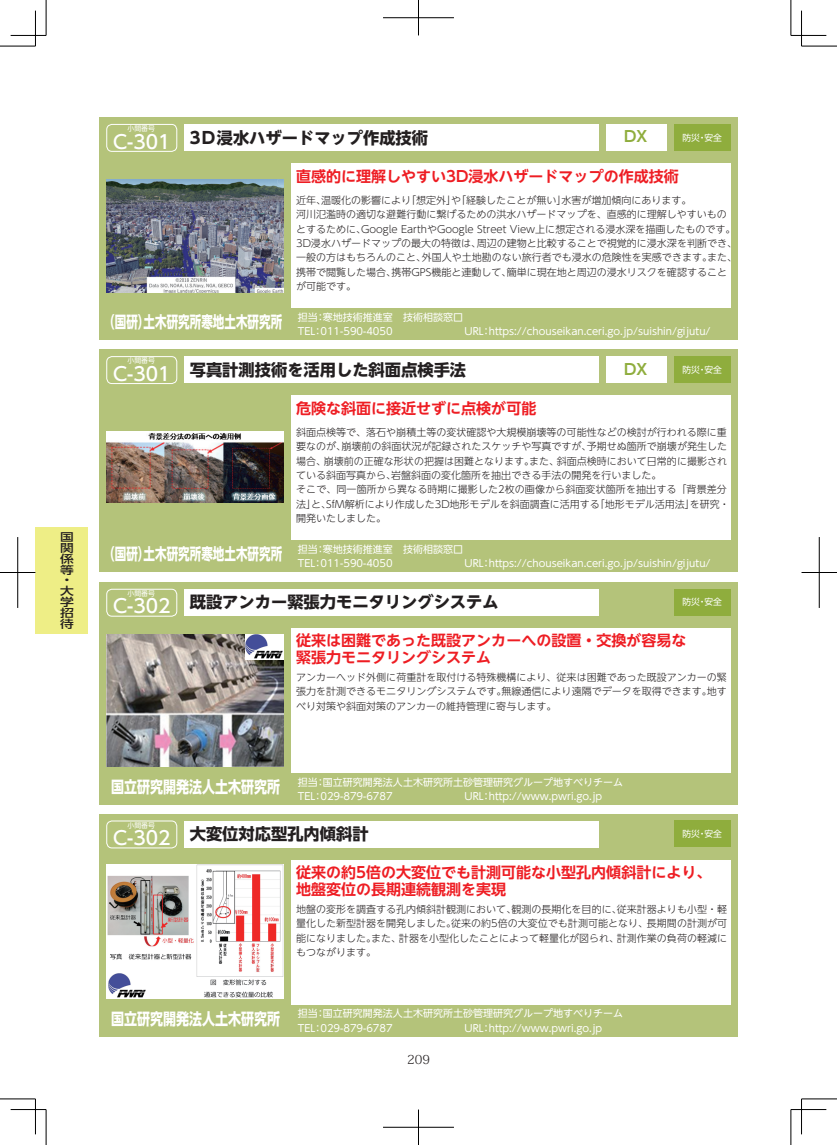
<style>
.page{position:relative;width:837px;height:1145px;background:#fff}
.page>*{position:absolute;margin:0;border:0;box-sizing:border-box;transform-origin:0 0}
.t1{font:700 16.25px "UD Shin Go NT Pro";color:#231f20}
.t2{font:700 16.25px "UD Shin Go NT Pro";color:#fff;scale:.71 1}
.t3{font:700 15px/16.9px "UD Shin Go NT Pro De";color:#ee1d23}
.t4{font:700 15px "UD Shin Go NT Pro De";color:#8fad3d}
.t5{font:300 12.5px "Koz Min Pro";color:#231f20}
.t6{font:500 11px/10.9px "UD Shin Go Pro";color:#231f20;scale:1.25 1}
.t7{font:300 10px/14.4px "UD Shin Go NT Pro";color:#231f20}
.t8{font:10px "UD Shin Go NT Pro";color:#fff}
.t9{font:8.75px "UD Shin Go NT Pro";color:#fff}
.t10{font:6.88px "UD Shin Go NT Pro";color:#fff}
.s1{font-weight:500;font-size:18.75px;color:#fff}
.s2{font-weight:700;font-size:16.25px}
</style>
<div class="page">
<div style="left:99px;top:117px;width:638px;height:223px;background:#b4c37a"></div>
<div style="left:106px;top:124px;width:71px;height:28px;border:1px solid #fff;border-radius:5px"></div>
<div style="left:673px;top:124px;width:57px;height:27px;background:#8fad3d"></div>
<div style="left:291px;top:163px;width:439px;height:145px;background:#fff"></div>
<div style="left:184px;top:124px;width:415px;height:27px;background:#fff"></div>
<div style="left:606px;top:124px;width:60px;height:27px;background:#fff"></div>
<img style="left:106px;top:179px;width:177px;height:114px">
<div style="left:99px;top:813px;width:638px;height:223px;background:#b4c37a"></div>
<div style="left:106px;top:820px;width:71px;height:28px;border:1px solid #fff;border-radius:5px"></div>
<div style="left:673px;top:820px;width:57px;height:27px;background:#8fad3d"></div>
<div style="left:291px;top:859px;width:439px;height:145px;background:#fff"></div>
<div style="left:184px;top:820px;width:415px;height:27px;background:#fff"></div>
<img style="left:106px;top:865px;width:177px;height:134px">
<img style="left:108px;top:973px;width:38px;height:25px">
<div style="left:99px;top:582px;width:638px;height:223px;background:#b4c37a"></div>
<div style="left:106px;top:589px;width:71px;height:27px;border:1px solid #fff;border-radius:5px"></div>
<div style="left:673px;top:589px;width:57px;height:26px;background:#8fad3d"></div>
<div style="left:291px;top:628px;width:439px;height:145px;background:#fff"></div>
<div style="left:184px;top:589px;width:415px;height:26px;background:#fff"></div>
<img style="left:106px;top:634px;width:177px;height:133px">
<img style="left:245px;top:635px;width:38px;height:24px">
<div style="left:99px;top:349px;width:638px;height:223px;background:#b4c37a"></div>
<div style="left:106px;top:356px;width:71px;height:28px;border:1px solid #fff;border-radius:5px"></div>
<div style="left:673px;top:356px;width:57px;height:27px;background:#8fad3d"></div>
<div style="left:291px;top:395px;width:439px;height:145px;background:#fff"></div>
<div style="left:184px;top:356px;width:415px;height:27px;background:#fff"></div>
<div style="left:606px;top:356px;width:60px;height:27px;background:#fff"></div>
<img style="left:106px;top:431px;width:177px;height:71px">
<div style="left:35px;top:527px;width:53px;height:106px;background:#eeee86"></div>
<hr style="left:0;top:46px;width:35px;height:1px;background:#000">
<hr style="left:801px;top:46px;width:35px;height:1px;background:#000">
<hr style="left:0;top:1098px;width:35px;height:1px;background:#000">
<hr style="left:801px;top:1098px;width:35px;height:1px;background:#000">
<hr style="left:46px;top:0;width:1px;height:35px;background:#000">
<hr style="left:46px;top:1109px;width:1px;height:35px;background:#000">
<hr style="left:790px;top:0;width:1px;height:35px;background:#000">
<hr style="left:790px;top:1109px;width:1px;height:35px;background:#000">
<hr style="left:11px;top:35px;width:35px;height:1px;background:#000">
<hr style="left:790px;top:35px;width:36px;height:1px;background:#000">
<hr style="left:11px;top:1109px;width:35px;height:1px;background:#000">
<hr style="left:790px;top:1109px;width:36px;height:1px;background:#000">
<hr style="left:35px;top:11px;width:1px;height:35px;background:#000">
<hr style="left:35px;top:1098px;width:1px;height:36px;background:#000">
<hr style="left:801px;top:11px;width:1px;height:35px;background:#000">
<hr style="left:801px;top:1098px;width:1px;height:36px;background:#000">
<hr style="left:383px;top:18px;width:71px;height:1px;background:#000">
<hr style="left:418px;top:0;width:1px;height:35px;background:#000">
<hr style="left:383px;top:1127px;width:71px;height:1px;background:#000">
<hr style="left:418px;top:1109px;width:1px;height:35px;background:#000">
<hr style="left:0;top:572px;width:35px;height:1px;background:#000">
<hr style="left:18px;top:537px;width:1px;height:71px;background:#000">
<hr style="left:801px;top:572px;width:35px;height:1px;background:#000">
<hr style="left:818px;top:537px;width:1px;height:71px;background:#000">
<p class="t6" style="left:60px;top:531px;width:12px">国関係等・大学招待</p>
<p class="t10" style="left:127px;top:123px;width:29px">小間番号</p>
<h1 class="t1" style="left:113px;top:124px;width:316px"><span class="s1">C-301</span> 3Ｄ浸水ハザードマップ作成技術</h1>
<h2 class="t4" style="left:623px;top:125px;width:25px">DX</h2>
<p class="t9" style="left:682px;top:130px;width:41px">防災・安全</p>
<h2 class="t3" style="left:296px;top:167px;width:384px">直感的に理解しやすい3D浸水ハザードマップの作成技術</h2>
<h1 class="t2" style="left:103px;top:308px;width:253px">（国研）土木研究所寒地土木研究所</h1>
<p class="t7" style="left:296px;top:192px;width:442px">近年、温暖化の影響により｢想定外｣や｢経験したことが無い｣水害が増加傾向にあります。<br>河川氾濫時の適切な避難行動に繋げるための洪水ハザードマップを、直感的に理解しやすいものとするために、Google EarthやGoogle Street View上に想定される浸水深を描画したものです。3D浸水ハザードマップの最大の特徴は、周辺の建物と比較することで視覚的に浸水深を判断でき、一般の方はもちろんのこと、外国人や土地勘のない旅行者でも浸水の危険性を実感できます。また、携帯で閲覧した場合、携帯GPS機能と連動して、簡単に現在地と周辺の浸水リスクを確認することが可能です。</p>
<p class="t8" style="left:298px;top:309px;width:166px">担当：寒地技術推進室　技術相談窓口</p>
<p class="t8" style="left:298px;top:323px;width:96px">TEL：011-590-4050</p>
<p class="t8" style="left:464px;top:323px;width:247px">URL：https://chouseikan.ceri.go.jp/suishin/gijutu/</p>
<p class="t10" style="left:127px;top:355px;width:29px">小間番号</p>
<h1 class="t1" style="left:113px;top:356px;width:354px"><span class="s1">C-301</span> 写真計測技術を活用した斜面点検手法</h1>
<h2 class="t3" style="left:296px;top:399px;width:241px">危険な斜面に接近せずに点検が可能</h2>
<h2 class="t4" style="left:623px;top:357px;width:25px">DX</h2>
<p class="t9" style="left:682px;top:362px;width:41px">防災・安全</p>
<h1 class="t2" style="left:103px;top:541px;width:253px">（国研）土木研究所寒地土木研究所</h1>
<p class="t7" style="left:296px;top:424px;width:435px">斜面点検等で、落石や崩積土等の変状確認や大規模崩壊等の可能性などの検討が行われる際に重要なのが、崩壊前の斜面状況が記録されたスケッチや写真ですが、予期せぬ箇所で崩壊が発生した場合、崩壊前の正確な形状の把握は困難となります。また、斜面点検時において日常的に撮影されている斜面写真から、岩盤斜面の変化箇所を抽出できる手法の開発を行いました。<br>そこで、同一箇所から異なる時期に撮影した2枚の画像から斜面変状箇所を抽出する「背景差分法」と、SfM解析により作成した3D地形モデルを斜面調査に活用する「地形モデル活用法」を研究・開発いたしました。</p>
<p class="t8" style="left:298px;top:541px;width:166px">担当：寒地技術推進室　技術相談窓口</p>
<p class="t8" style="left:298px;top:555px;width:96px">TEL：011-590-4050</p>
<p class="t8" style="left:464px;top:555px;width:247px">URL：https://chouseikan.ceri.go.jp/suishin/gijutu/</p>
<p class="t10" style="left:127px;top:588px;width:29px">小間番号</p>
<h1 class="t1" style="left:113px;top:589px;width:387px"><span class="s1">C-302</span> 既設アンカー緊張力モニタリングシステム</h1>
<p class="t9" style="left:682px;top:595px;width:41px">防災・安全</p>
<h2 class="t3" style="left:296px;top:632px;width:391px">従来は困難であった既設アンカーへの設置・交換が容易な緊張力モニタリングシステム</h2>
<p class="t7" style="left:296px;top:669px;width:432px;text-align:justify">アンカーヘッド外側に荷重計を取付ける特殊機構により、従来は困難であった既設アンカーの緊張力を計測できるモニタリングシステムです。無線通信により遠隔でデータを取得できます。地すべり対策や斜面対策のアンカーの維持管理に寄与します。</p>
<p class="t8" style="left:111px;top:773px;width:513px"><span class="s2">国立研究開発法人土木研究所</span> 担当：国立研究開発法人土木研究所土砂管理研究グループ地すべりチーム</p>
<p class="t8" style="left:298px;top:788px;width:96px">TEL：029-879-6787</p>
<p class="t8" style="left:464px;top:788px;width:139px">URL：http://www.pwri.go.jp</p>
<p class="t10" style="left:127px;top:819px;width:29px">小間番号</p>
<h1 class="t1" style="left:113px;top:820px;width:257px"><span class="s1">C-302</span> 大変位対応型孔内傾斜計</h1>
<p class="t9" style="left:682px;top:826px;width:41px">防災・安全</p>
<h2 class="t3" style="left:296px;top:863px;width:416px">従来の約5倍の大変位でも計測可能な小型孔内傾斜計により、地盤変位の長期連続観測を実現</h2>
<p class="t7" style="left:296px;top:901px;width:432px;text-align:justify">地盤の変形を調査する孔内傾斜計観測において、観測の長期化を目的に、従来計器よりも小型・軽量化した新型計器を開発しました。従来の約5倍の大変位でも計測可能となり、長期間の計測が可能になりました。また、計器を小型化したことによって軽量化が図られ、計測作業の負荷の軽減にもつながります。</p>
<p class="t8" style="left:111px;top:1005px;width:513px"><span class="s2">国立研究開発法人土木研究所</span> 担当：国立研究開発法人土木研究所土砂管理研究グループ地すべりチーム</p>
<p class="t8" style="left:298px;top:1019px;width:96px">TEL：029-879-6787</p>
<p class="t8" style="left:464px;top:1019px;width:139px">URL：http://www.pwri.go.jp</p>
<p class="t5" style="left:407px;top:1050px;width:24px">209</p>
</div>
